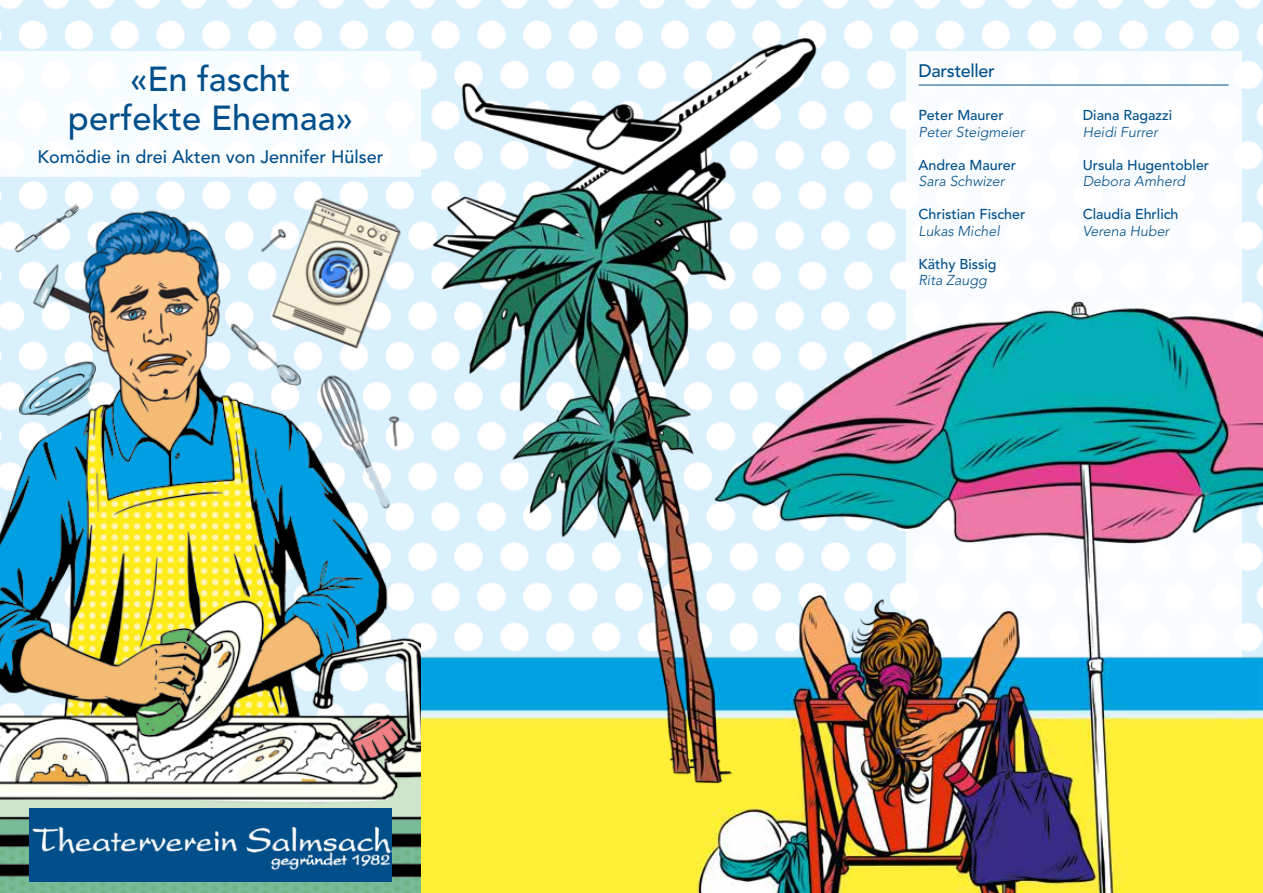
<style>
.page{position:relative;width:1263px;height:893px;background:#fff}
.page>*{position:absolute;margin:0;border:0;box-sizing:border-box;transform-origin:0 0}
.t1{font:500 34.5px/39px "Avenir";color:#004f8b;text-align:center}
.t2{font:500 18px "Avenir";color:#004f8b}
.t3{font:500 14.25px "Avenir";color:#004f8b}
.t4{font:italic 300 14.25px "Avenir";color:#004f8b}
</style>
<div class="page">
<img style="left:0;top:0;width:1263px;height:273px">
<div style="left:906px;top:51px;width:336px;height:842px;background:#fff"></div>
<img style="left:421px;top:273px;width:842px;height:620px">
<img style="left:408px;top:0;width:447px;height:391px">
<div style="left:0;top:51px;width:421px;height:125px;background:#f7fcfe"></div>
<img style="left:0;top:176px;width:421px;height:717px">
<hr style="left:918px;top:85px;width:310px;height:1px;background:#004f8b">
<img style="left:408px;top:168px;width:334px;height:669px">
<img style="left:258px;top:188px;width:171px;height:171px">
<img style="left:307px;top:356px;width:112px;height:164px">
<img style="left:242px;top:187px;width:67px;height:89px">
<img style="left:344px;top:359px;width:109px;height:110px">
<img style="left:208px;top:307px;width:113px;height:90px">
<img style="left:29px;top:808px;width:363px;height:73px">
<h1 class="t1" style="left:68px;top:60px;width:287px">«En fascht perfekte Ehemaa»</h1>
<p class="t2" style="left:37px;top:147px;width:348px">Komödie in drei Akten von Jennifer Hülser</p>
<p class="t2" style="left:918px;top:61px;width:78px">Darsteller</p>
<p class="t3" style="left:918px;top:107px;width:87px">Peter Maurer</p>
<p class="t4" style="left:918px;top:123px;width:108px">Peter Steigmeier</p>
<p class="t3" style="left:918px;top:156px;width:99px">Andrea Maurer</p>
<p class="t4" style="left:918px;top:173px;width:88px">Sara Schwizer</p>
<p class="t3" style="left:918px;top:206px;width:108px">Christian Fischer</p>
<p class="t4" style="left:918px;top:222px;width:83px">Lukas Michel</p>
<p class="t3" style="left:918px;top:255px;width:80px">Käthy Bissig</p>
<p class="t4" style="left:918px;top:272px;width:70px">Rita Zaugg</p>
<p class="t3" style="left:1083px;top:107px;width:91px">Diana Ragazzi</p>
<p class="t4" style="left:1083px;top:123px;width:77px">Heidi Furrer</p>
<p class="t3" style="left:1083px;top:156px;width:128px">Ursula Hugentobler</p>
<p class="t4" style="left:1083px;top:173px;width:104px">Debora Amherd</p>
<p class="t3" style="left:1083px;top:206px;width:97px">Claudia Ehrlich</p>
<p class="t4" style="left:1083px;top:222px;width:88px">Verena Huber</p>
</div>
